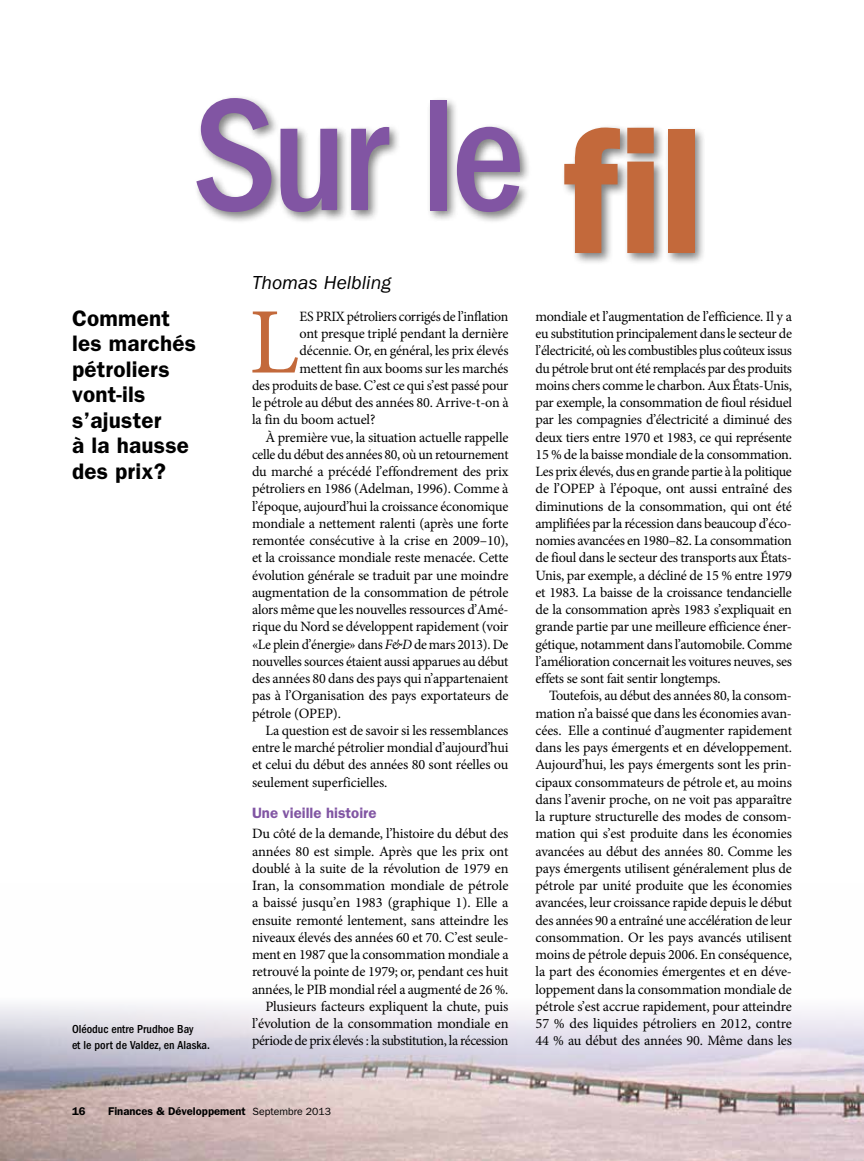
<style>
.page{position:relative;width:864px;height:1161px;background:#fff}
.page>*{position:absolute;margin:0;border:0;box-sizing:border-box;transform-origin:0 0}
.t1{font:500 condensed 165px "ITC Franklin Gothic Std";color:#8155a3}
.t2{font:93.9px "Minion Pro";color:#c3693b}
.t3{font:600 22.5px/25.5px "ITC Franklin Gothic Std";letter-spacing:.01em;color:#000}
.t4{font:italic 19.5px "ITC Franklin Gothic Std";color:#000}
.t5{font:600 15px "ITC Franklin Gothic Std";color:#8155a3}
.t6{font:14.25px/17.2px "Minion Pro";letter-spacing:-.015em;color:#000;text-align:justify}
.t7{font:500 condensed 12px/16.5px "ITC Franklin Gothic Std";color:#000}
.t8{font:600 11.25px "ITC Franklin Gothic Std";color:#000}
.s1{font-weight:600;font-stretch:normal;font-size:180px;color:#c3693b}
.s2{font-style:italic}
.s3{font-weight:400;font-size:10.5px}
</style>
<div class="page">
<img style="left:0;top:1004px;width:864px;height:157px">
<div style="left:193px;top:94px;width:339px;height:131px;background:#000;opacity:.5"></div>
<div style="left:561px;top:124px;width:145px;height:142px;background:#000;opacity:.5"></div>
<h1 class="t1" style="left:193px;top:62px;width:514px">Sur le <span class="s1">fil</span></h1>
<h3 class="t4" style="left:252px;top:272px;width:141px">Thomas Helbling</h3>
<h3 class="t3" style="left:72px;top:305px;width:126px">Comment les marchés pétroliers vont-ils s’ajuster<br>à la hausse des prix?</h3>
<p class="t7" style="left:72px;top:1020px;width:139px">Oléoduc entre Prudhoe Bay<br>et le port de Valdez, en Alaska.</p>
<h2 class="t2" style="left:249px;top:280px;width:52px">L</h2>
<p class="t6" style="left:300px;top:308px;width:210px">ES PRIX pétroliers corrigés de l’inflation</p>
<p class="t6" style="left:300px;top:325px;width:210px">ont presque triplé pendant la dernière</p>
<p class="t6" style="left:300px;top:342px;width:210px">décennie. Or, en général, les prix élevés</p>
<p class="t6" style="left:300px;top:359px;width:210px">mettent fin aux booms sur les marchés</p>
<p class="t6" style="left:252px;top:377px;width:258px">des produits de base. C’est ce qui s’est passé pour</p>
<p class="t6" style="left:252px;top:394px;width:258px">le pétrole au début des années 80. Arrive-t-on à</p>
<p class="t6" style="left:252px;top:411px;width:125px">la fin du boom actuel?</p>
<p class="t6" style="left:266px;top:428px;width:245px">À première vue, la situation actuelle rappelle</p>
<p class="t6" style="left:252px;top:446px;width:258px">celle du début des années 80, où un retournement</p>
<p class="t6" style="left:252px;top:463px;width:258px">du marché a précédé l’effondrement des prix</p>
<p class="t6" style="left:252px;top:480px;width:258px">pétroliers en 1986 (Adelman, 1996). Comme à</p>
<p class="t6" style="left:252px;top:497px;width:258px">l’époque, aujourd’hui la croissance économique</p>
<p class="t6" style="left:252px;top:515px;width:258px">mondiale a nettement ralenti (après une forte</p>
<p class="t6" style="left:252px;top:532px;width:258px">remontée consécutive à la crise en 2009–10),</p>
<p class="t6" style="left:252px;top:549px;width:258px">et la croissance mondiale reste menacée. Cette</p>
<p class="t6" style="left:252px;top:566px;width:258px">évolution générale se traduit par une moindre</p>
<p class="t6" style="left:252px;top:584px;width:258px">augmentation de la consommation de pétrole</p>
<p class="t6" style="left:252px;top:601px;width:258px">alors même que les nouvelles ressources d’Amé-</p>
<p class="t6" style="left:252px;top:618px;width:258px">rique du Nord se développent rapidement (voir</p>
<p class="t6" style="left:252px;top:635px;width:258px">«Le plein d’énergie» dans <span class="s2">F&amp;D</span> de mars 2013). De</p>
<p class="t6" style="left:252px;top:653px;width:258px">nouvelles sources étaient aussi apparues au début</p>
<p class="t6" style="left:252px;top:670px;width:258px">des années 80 dans des pays qui n’appartenaient</p>
<p class="t6" style="left:252px;top:687px;width:258px">pas à l’Organisation des pays exportateurs de</p>
<p class="t6" style="left:252px;top:704px;width:90px">pétrole (OPEP).</p>
<p class="t6" style="left:266px;top:722px;width:245px">La question est de savoir si les ressemblances</p>
<p class="t6" style="left:252px;top:739px;width:258px">entre le marché pétrolier mondial d’aujourd’hui</p>
<p class="t6" style="left:252px;top:756px;width:258px">et celui du début des années 80 sont réelles ou</p>
<p class="t6" style="left:252px;top:773px;width:137px">seulement superficielles.</p>
<p class="t5" style="left:252px;top:804px;width:126px">Une vieille histoire</p>
<p class="t6" style="left:252px;top:825px;width:258px;text-align:right">Du côté de la demande, l’histoire du début des années 80 est simple. Après que les prix ont doublé à la suite de la révolution de 1979 en Iran, la consommation mondiale de pétrole a baissé jusqu’en 1983 (graphique 1). Elle a ensuite remonté lentement, sans atteindre les niveaux élevés des années 60 et 70. C’est seule&shy;ment en 1987 que la consommation mondiale a retrouvé la pointe de 1979; or, pendant ces huit années, le PIB mondial réel a augmenté de 26 %.<br>Plusieurs facteurs expliquent la chute, puis l’évolution de la consommation mondiale en période de prix élevés : la substitution, la récession</p>
<p class="t8" style="left:72px;top:1104px;width:15px">16</p>
<p class="t8" style="left:108px;top:1104px;width:225px">Finances &amp; Développement <span class="s3">Septembre 2013</span></p>
<p class="t6" style="left:536px;top:308px;width:258px">mondiale et l’augmentation de l’efficience. Il y a eu substitution principalement dans le secteur de l’électricité, où les combustibles plus coûteux issus du pétrole brut ont été remplacés par des produits moins chers comme le charbon. Aux États-Unis, par exemple, la consommation de fioul résiduel par les compagnies d’électricité a diminué des deux tiers entre 1970 et 1983, ce qui représente 15 % de la baisse mondiale de la consommation.<br>Les prix élevés, dus en grande partie à la politique de l’OPEP à l’époque, ont aussi entraîné des diminutions de la consommation, qui ont été amplifiées par la récession dans beaucoup d’éco&shy;nomies avancées en 1980–82. La consommation de fioul dans le secteur des transports aux États-Unis, par exemple, a décliné de 15 % entre 1979 et 1983. La baisse de la croissance tendancielle de la consommation après 1983 s’expliquait en grande partie par une meilleure efficience éner&shy;gétique, notamment dans l’automobile. Comme l’amélioration concernait les voitures neuves, ses effets se sont fait sentir longtemps.</p>
<p class="t6" style="left:536px;top:687px;width:258px;text-indent:14px">Toutefois, au début des années 80, la consom&shy;mation n’a baissé que dans les économies avan&shy;cées. Elle a continué d’augmenter rapidement dans les pays émergents et en développement.<br>Aujourd’hui, les pays émergents sont les prin&shy;cipaux consommateurs de pétrole et, au moins dans l’avenir proche, on ne voit pas apparaître la rupture structurelle des modes de consom&shy;mation qui s’est produite dans les économies avancées au début des années 80. Comme les pays émergents utilisent généralement plus de pétrole par unité produite que les économies avancées, leur croissance rapide depuis le début des années 90 a entraîné une accélération de leur consommation. Or les pays avancés utilisent moins de pétrole depuis 2006. En conséquence, la part des économies émergentes et en déve&shy;loppement dans la consommation mondiale de pétrole s’est accrue rapidement, pour atteindre 57 % des liquides pétroliers en 2012, contre 44 % au début des années 90. Même dans les</p>
</div>
